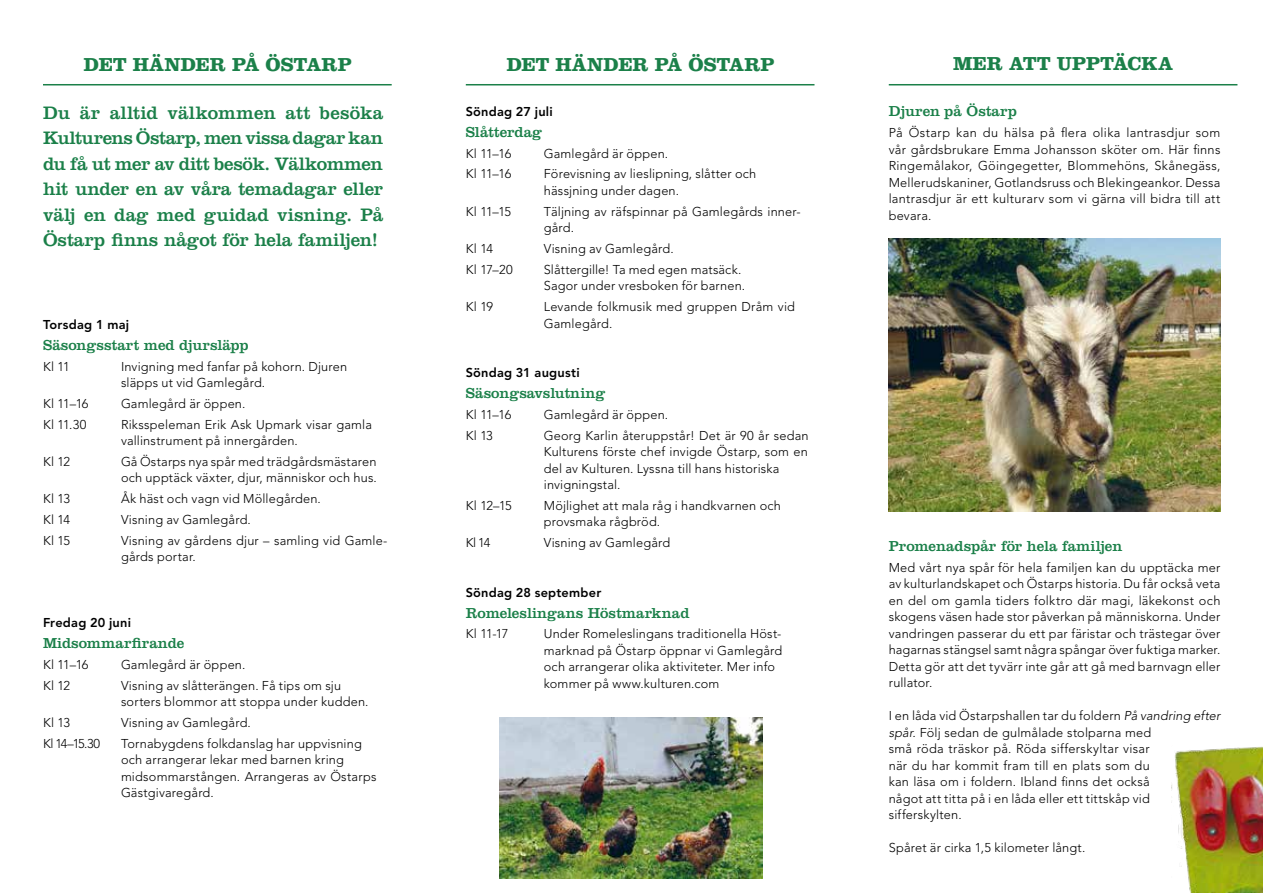
<style>
.page{position:relative;width:1263px;height:893px;background:#fff}
.page>*{position:absolute;margin:0;border:0;box-sizing:border-box;transform-origin:0 0}
.t1{font:700 19.5px "Clarendon LT Std";color:#1b8049}
.t2{font:18.75px/25.5px "Clarendon LT Std";color:#1b8049;text-align:justify}
.t3{font:15px "Clarendon LT Std";color:#1b8049}
.t4{font:300 12.75px/16.5px "Avenir LT Std";letter-spacing:.015em;color:#000}
.t5{font:800 12.75px "Avenir LT Std";letter-spacing:.02em;color:#000}
.s1{font-style:italic}
</style>
<div class="page">
<hr style="left:43px;top:84px;width:349px;height:1px;background:#1b8049">
<hr style="left:889px;top:84px;width:348px;height:1px;background:#1b8049">
<hr style="left:466px;top:84px;width:348px;height:1px;background:#1b8049">
<img style="left:888px;top:239px;width:333px;height:273px">
<img style="left:1171px;top:746px;width:92px;height:147px">
<img style="left:499px;top:718px;width:263px;height:161px">
<h1 class="t1" style="left:84px;top:53px;width:269px">DET HÄNDER PÅ ÖSTARP</h1>
<h1 class="t1" style="left:953px;top:52px;width:221px">MER ATT UPPTÄCKA</h1>
<p class="t3" style="left:889px;top:102px;width:130px">Djuren på Östarp</p>
<p class="t4" style="left:889px;top:124px;width:333px;text-align:justify">På Östarp kan du hälsa på flera olika lantrasdjur som vår gårdsbrukare Emma Johansson sköter om. Här finns Ringemålakor, Göingegetter, Blommehöns, Skånegäss, Mellerudskaniner, Gotlandsruss och Blekingeankor. Dessa lantrasdjur är ett kulturarv som vi gärna vill bidra till att bevara.</p>
<h1 class="t1" style="left:507px;top:53px;width:269px">DET HÄNDER PÅ ÖSTARP</h1>
<h2 class="t2" style="left:43px;top:100px;width:342px">Du är alltid välkommen att besöka Kulturens Östarp, men vissa dagar kan du få ut mer av ditt besök. Välkommen hit under en av våra temadagar eller välj en dag med guidad visning. På Östarp finns något för hela familjen!</h2>
<p class="t5" style="left:466px;top:104px;width:88px">Söndag 27 juli</p>
<p class="t3" style="left:466px;top:123px;width:78px">Slåtterdag</p>
<p class="t4" style="left:466px;top:145px;width:47px">Kl 11–16</p>
<p class="t4" style="left:544px;top:145px;width:126px">Gamlegård är öppen.</p>
<p class="t4" style="left:466px;top:166px;width:47px">Kl 11–16</p>
<p class="t4" style="left:544px;top:166px;width:214px">Förevisning av lieslipning, slåtter och hässjning under dagen.</p>
<p class="t4" style="left:466px;top:203px;width:47px">Kl 11–15</p>
<p class="t4" style="left:544px;top:203px;width:258px">Täljning av räfspinnar på Gamlegårds inner&shy;gård.</p>
<p class="t4" style="left:466px;top:240px;width:29px">Kl 14</p>
<p class="t4" style="left:544px;top:240px;width:131px">Visning av Gamlegård.</p>
<p class="t4" style="left:466px;top:261px;width:48px">Kl 17–20</p>
<p class="t4" style="left:544px;top:261px;width:203px">Slåttergille! Ta med egen matsäck.<br>Sagor under vresboken för barnen.</p>
<p class="t4" style="left:466px;top:298px;width:29px">Kl 19</p>
<p class="t4" style="left:544px;top:298px;width:253px">Levande folkmusik med gruppen Dråm vid<br>Gamlegård.</p>
<p class="t5" style="left:466px;top:365px;width:115px">Söndag 31 augusti</p>
<p class="t3" style="left:466px;top:384px;width:141px">Säsongsavslutning</p>
<p class="t4" style="left:466px;top:406px;width:47px">Kl 11–16</p>
<p class="t4" style="left:544px;top:406px;width:126px">Gamlegård är öppen.</p>
<p class="t4" style="left:466px;top:427px;width:29px">Kl 13</p>
<p class="t4" style="left:544px;top:427px;width:266px">Georg Karlin återuppstår! Det är 90 år sedan Kulturens förste chef invigde Östarp, som en del av Kulturen. Lyssna till hans historiska invigningstal.</p>
<p class="t4" style="left:466px;top:497px;width:47px">Kl 12–15</p>
<p class="t4" style="left:544px;top:497px;width:239px">Möjlighet att mala råg i handkvarnen och provsmaka rågbröd.</p>
<p class="t4" style="left:466px;top:534px;width:26px">Kl 14</p>
<p class="t4" style="left:544px;top:534px;width:128px">Visning av Gamlegård</p>
<p class="t5" style="left:466px;top:584px;width:137px">Söndag 28 september</p>
<p class="t3" style="left:466px;top:604px;width:225px">Romeleslingans Höstmarknad</p>
<p class="t4" style="left:466px;top:626px;width:44px">Kl 11-17</p>
<p class="t4" style="left:544px;top:626px;width:240px">Under Romeleslingans traditionella Höst&shy;marknad på Östarp öppnar vi Gamlegård och arrangerar olika aktiviteter. Mer info kommer på www.kulturen.com</p>
<p class="t5" style="left:43px;top:317px;width:88px">Torsdag 1 maj</p>
<p class="t3" style="left:43px;top:336px;width:207px">Säsongsstart med djursläpp</p>
<p class="t4" style="left:43px;top:358px;width:28px">Kl 11</p>
<p class="t4" style="left:121px;top:358px;width:228px">Invigning med fanfar på kohorn. Djuren släpps ut vid Gamlegård.</p>
<p class="t4" style="left:43px;top:395px;width:47px">Kl 11–16</p>
<p class="t4" style="left:121px;top:395px;width:126px">Gamlegård är öppen.</p>
<p class="t4" style="left:43px;top:416px;width:45px">Kl 11.30</p>
<p class="t4" style="left:121px;top:416px;width:252px">Riksspeleman Erik Ask Upmark visar gamla vallinstrument på innergården.</p>
<p class="t4" style="left:43px;top:453px;width:29px">Kl 12</p>
<p class="t4" style="left:121px;top:453px;width:257px">Gå Östarps nya spår med trädgårdsmästaren och upptäck växter, djur, människor och hus.</p>
<p class="t4" style="left:43px;top:490px;width:29px">Kl 13</p>
<p class="t4" style="left:121px;top:490px;width:201px">Åk häst och vagn vid Möllegården.</p>
<p class="t4" style="left:43px;top:511px;width:29px">Kl 14</p>
<p class="t4" style="left:121px;top:511px;width:131px">Visning av Gamlegård.</p>
<p class="t4" style="left:43px;top:532px;width:29px">Kl 15</p>
<p class="t4" style="left:121px;top:532px;width:268px">Visning av gårdens djur – samling vid Gamle&shy;gårds portar.</p>
<p class="t3" style="left:889px;top:537px;width:235px">Promenadspår för hela familjen</p>
<p class="t4" style="left:889px;top:559px;width:333px;text-align:justify">Med vårt nya spår för hela familjen kan du upptäcka mer av kulturlandskapet och Östarps historia. Du får också veta en del om gamla tiders folktro där magi, läkekonst och skogens väsen hade stor påverkan på människorna. Under vandringen passerar du ett par färistar och trästegar över hagarnas stängsel samt några spångar över fuktiga marker.<br>Detta gör att det tyvärr inte går att gå med barnvagn eller rullator.</p>
<p class="t4" style="left:889px;top:708px;width:333px">I en låda vid Östarpshallen tar du foldern <span class="s1">På vandring efter spår.</span> Följ sedan de gulmålade stolparna med<br>små röda träskor på. Röda sifferskyltar visar<br>när du har kommit fram till en plats som du<br>kan läsa om i foldern. Ibland finns det också<br>något att titta på i en låda eller ett tittskåp vid sifferskylten.</p>
<p class="t4" style="left:889px;top:840px;width:198px">Spåret är cirka 1,5 kilometer långt.</p>
<p class="t5" style="left:43px;top:615px;width:90px">Fredag 20 juni</p>
<p class="t3" style="left:43px;top:634px;width:143px">Midsommarfirande</p>
<p class="t4" style="left:43px;top:656px;width:47px">Kl 11–16</p>
<p class="t4" style="left:121px;top:656px;width:126px">Gamlegård är öppen.</p>
<p class="t4" style="left:43px;top:677px;width:29px">Kl 12</p>
<p class="t4" style="left:121px;top:677px;width:249px">Visning av slåtterängen. Få tips om sju sorters blommor att stoppa under kudden.</p>
<p class="t4" style="left:43px;top:714px;width:29px">Kl 13</p>
<p class="t4" style="left:121px;top:714px;width:131px">Visning av Gamlegård.</p>
<p class="t4" style="left:43px;top:735px;width:59px">Kl 14–15.30</p>
<p class="t4" style="left:121px;top:735px;width:257px">Tornabygdens folkdanslag har uppvisning och arrangerar lekar med barnen kring midsommarstången. Arrangeras av Östarps Gästgivaregård.</p>
</div>
